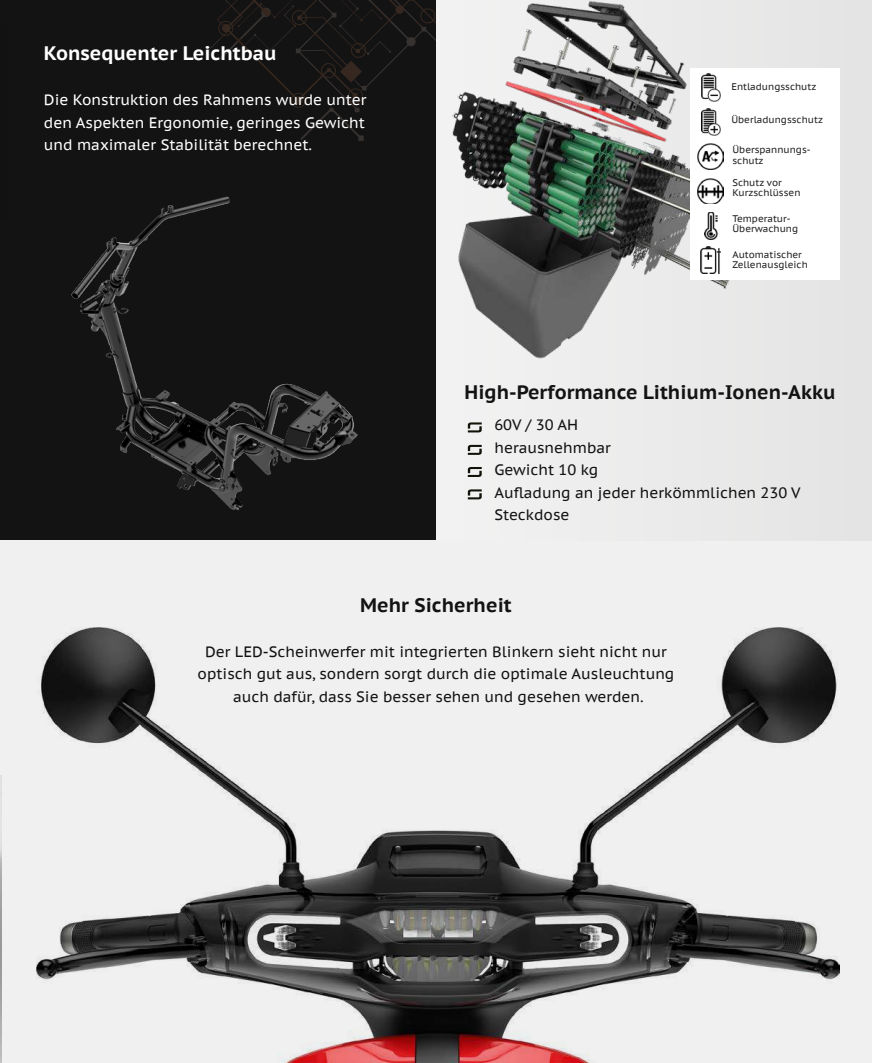
<style>
.page{position:relative;width:872px;height:1063px;background:#131313}
.page>*{position:absolute;margin:0;border:0;box-sizing:border-box;transform-origin:0 0}
.t1{font:700 19.5px "PT Sans Caption";color:#131313}
.t2{font:700 19.5px "PT Sans Caption";color:#fff}
.t3{font:700 19.5px "PT Sans Caption";color:#121212}
.t4{font:15px/22.5px "PT Sans Caption";color:#121212;text-align:center}
.t5{font:15px/22.5px "PT Sans Caption";color:#fff;text-align:justify}
.t6{font:15px/22.5px "PT Sans Caption";color:#131313}
.t7{font:9.6px/10.4px "PT Sans Caption";color:#212121}
</style>
<div class="page">
<img style="left:210px;top:0;width:226px;height:112px">
<div style="left:0;top:540px;width:872px;height:523px;background:#f0f0f0"></div>
<div style="left:436px;top:0;width:436px;height:540px;background:#e9e9e9"></div>
<img style="left:452px;top:1px;width:278px;height:358px">
<img style="left:37px;top:627px;width:802px;height:436px">
<img style="left:71px;top:196px;width:287px;height:315px">
<div style="left:690px;top:68px;width:150px;height:212px;background:#fff"></div>
<img style="left:701px;top:108px;width:19px;height:28px">
<img style="left:701px;top:74px;width:19px;height:27px">
<img style="left:698px;top:144px;width:26px;height:25px">
<img style="left:698px;top:178px;width:26px;height:26px">
<img style="left:704px;top:212px;width:13px;height:27px">
<img style="left:701px;top:247px;width:20px;height:27px">
<svg style="left:468px;top:422px;width:14px;height:10px"></svg>
<svg style="left:468px;top:445px;width:14px;height:10px"></svg>
<svg style="left:468px;top:467px;width:14px;height:10px"></svg>
<svg style="left:468px;top:489px;width:14px;height:10px"></svg>
<img style="left:0;top:775px;width:1px;height:288px">
<h1 class="t2" style="left:44px;top:40px;width:234px">Konsequenter Leichtbau</h1>
<p class="t5" style="left:44px;top:88px;width:324px">Die Konstruktion des Rahmens wurde unter den Aspekten Ergonomie, geringes Gewicht und maximaler Stabilität berechnet.</p>
<p class="t7" style="left:731px;top:81px;width:86px">Entladungsschutz</p>
<p class="t7" style="left:731px;top:115px;width:93px">Überladungsschutz</p>
<p class="t7" style="left:732px;top:145px;width:80px">Überspannungs&shy;schutz</p>
<p class="t7" style="left:732px;top:177px;width:70px">Schutz vor<br>Kurzschlüssen</p>
<p class="t7" style="left:732px;top:213px;width:67px">Temperatur-<br>Überwachung</p>
<p class="t7" style="left:732px;top:249px;width:77px">Automatischer<br>Zellenausgleich</p>
<h1 class="t1" style="left:464px;top:379px;width:372px">High-Performance Lithium-Ionen-Akku</h1>
<p class="t6" style="left:494px;top:414px;width:308px">60V / 30 AH<br>herausnehmbar<br>Gewicht 10 kg<br>Aufladung an jeder herkömmlichen 230 V<br>Steckdose</p>
<h1 class="t3" style="left:360px;top:592px;width:153px">Mehr Sicherheit</h1>
<p class="t4" style="left:198px;top:640px;width:478px">Der LED-Scheinwerfer mit integrierten Blinkern sieht nicht nur optisch gut aus, sondern sorgt durch die optimale Ausleuchtung auch dafür, dass Sie besser sehen und gesehen werden.</p>
</div>
